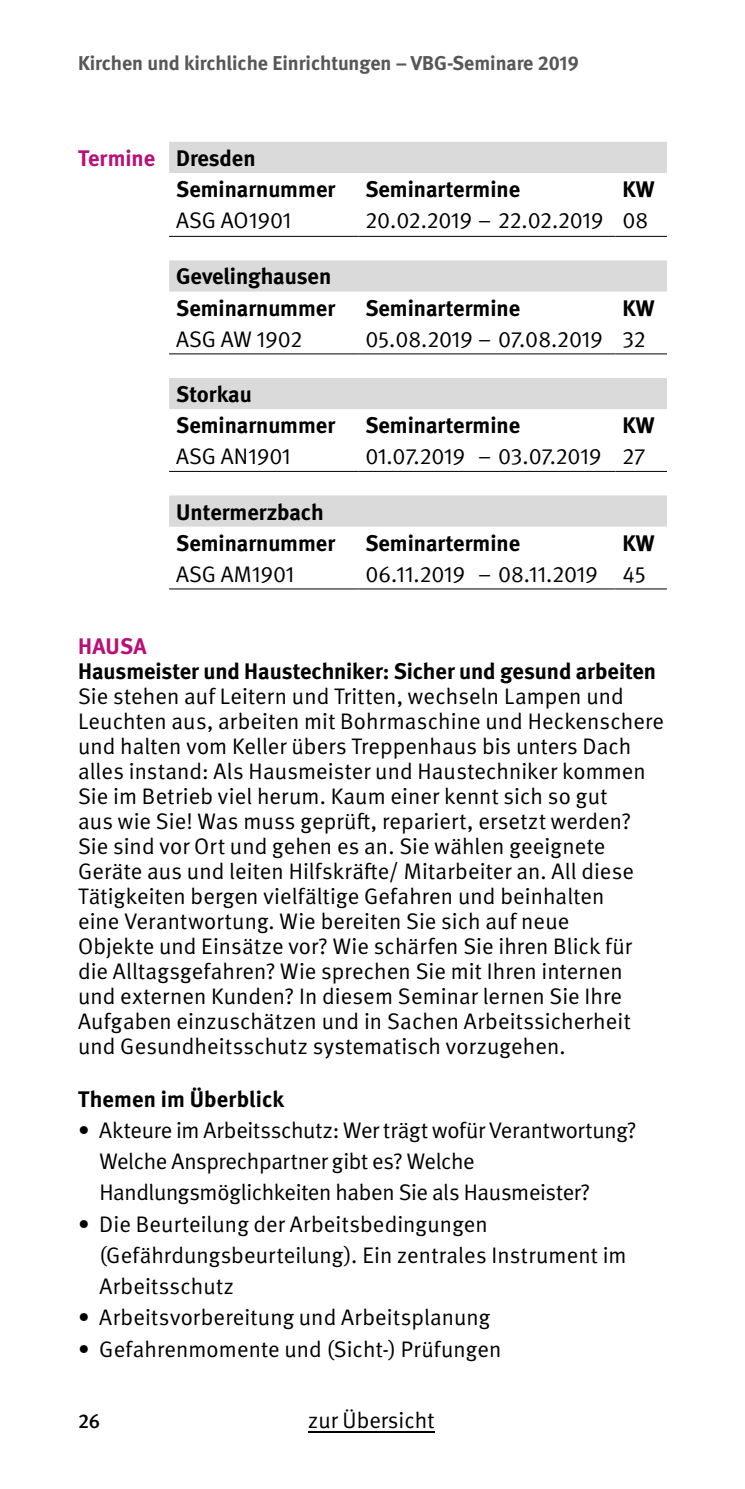
<style>
.page{position:relative;width:745px;height:1489px;background:#fff}
.page>*{position:absolute;margin:0;border:0;box-sizing:border-box;transform-origin:0 0}
.Fließtext{font:22.5px/25px "DGUV Meta";letter-spacing:.005em;color:#000}
.Fließtext-2{font:700 22.5px "DGUV Meta";color:#000}
.Fließtext-3{font:22.5px/31.2px "DGUV Meta";letter-spacing:-.015em;color:#000}
.Fließtext_Ü2{font:700 22.5px "DGUV Meta";letter-spacing:-.005em;color:#000}
.Fließtext_Ü3{font:700 22.5px "DGUV Meta";letter-spacing:.005em;color:#000}
.Fließtext_Ü2_Lila{font:700 22.5px "DGUV Meta";letter-spacing:-.005em;color:#b81178}
.Fließtext_Ü2-2{font:700 22.5px "DGUV Meta";letter-spacing:.01em;color:#b81178}
.t1{font:700 20px "DGUV Meta";color:#575756}
.t2{font:500 20px "DGUV Meta";color:#000}
</style>
<div class="page">
<div style="left:169px;top:142px;width:497px;height:31px;background:#dadada"></div>
<svg style="left:169px;top:260px;width:497px;height:266px"></svg>
<hr style="left:169px;top:236px;width:189px;height:1px;background:#000">
<hr style="left:358px;top:236px;width:257px;height:1px;background:#000">
<hr style="left:615px;top:236px;width:51px;height:1px;background:#000">
<hr style="left:169px;top:353px;width:189px;height:1px;background:#000">
<hr style="left:358px;top:353px;width:257px;height:1px;background:#000">
<hr style="left:615px;top:353px;width:51px;height:1px;background:#000">
<hr style="left:169px;top:471px;width:189px;height:1px;background:#000">
<hr style="left:358px;top:471px;width:257px;height:1px;background:#000">
<hr style="left:615px;top:471px;width:51px;height:1px;background:#000">
<hr style="left:169px;top:588px;width:189px;height:1px;background:#000">
<hr style="left:358px;top:588px;width:257px;height:1px;background:#000">
<hr style="left:615px;top:588px;width:51px;height:1px;background:#000">
<hr style="left:308px;top:1430px;width:126px;height:2px;background:#000">
<p class="t1" style="left:78px;top:52px;width:502px">Kirchen und kirchliche Einrichtungen – VBG-Seminare 2019</p>
<h2 class="Fließtext_Ü2_Lila" style="left:78px;top:145px;width:79px">Termine</h2>
<p class="Fließtext-2" style="left:176px;top:145px;width:81px">Dresden</p>
<p class="Fließtext-2" style="left:176px;top:176px;width:160px">Seminarnummer</p>
<p class="Fließtext-2" style="left:365px;top:176px;width:156px">Seminartermine</p>
<p class="Fließtext-2" style="left:622px;top:176px;width:33px">KW</p>
<p class="Fließtext" style="left:176px;top:208px;width:116px">ASG AO1901</p>
<p class="Fließtext" style="left:365px;top:208px;width:240px">20.02.2019 – 22.02.2019</p>
<p class="Fließtext" style="left:622px;top:208px;width:27px">08</p>
<p class="Fließtext-2" style="left:176px;top:263px;width:156px">Gevelinghausen</p>
<p class="Fließtext-2" style="left:176px;top:294px;width:160px">Seminarnummer</p>
<p class="Fließtext-2" style="left:365px;top:294px;width:156px">Seminartermine</p>
<p class="Fließtext-2" style="left:622px;top:294px;width:33px">KW</p>
<p class="Fließtext" style="left:176px;top:327px;width:127px">ASG AW 1902</p>
<p class="Fließtext" style="left:365px;top:327px;width:239px">05.08.2019 – 07.08.2019</p>
<p class="Fließtext" style="left:622px;top:327px;width:25px">32</p>
<p class="Fließtext-2" style="left:176px;top:381px;width:77px">Storkau</p>
<p class="Fließtext-2" style="left:176px;top:412px;width:160px">Seminarnummer</p>
<p class="Fließtext-2" style="left:365px;top:412px;width:156px">Seminartermine</p>
<p class="Fließtext-2" style="left:622px;top:412px;width:33px">KW</p>
<p class="Fließtext" style="left:176px;top:444px;width:116px">ASG AN1901</p>
<p class="Fließtext" style="left:365px;top:444px;width:237px">01.07.2019 – 03.07.2019</p>
<p class="Fließtext" style="left:622px;top:444px;width:25px">27</p>
<p class="Fließtext-2" style="left:176px;top:498px;width:149px">Untermerzbach</p>
<p class="Fließtext-2" style="left:176px;top:529px;width:160px">Seminarnummer</p>
<p class="Fließtext-2" style="left:365px;top:529px;width:156px">Seminartermine</p>
<p class="Fließtext-2" style="left:622px;top:529px;width:33px">KW</p>
<p class="Fließtext" style="left:176px;top:562px;width:119px">ASG AM1901</p>
<p class="Fließtext" style="left:365px;top:562px;width:234px">06.11.2019 – 08.11.2019</p>
<p class="Fließtext" style="left:622px;top:562px;width:25px">45</p>
<h2 class="Fließtext_Ü2-2" style="left:78px;top:633px;width:70px">HAUSA</h2>
<h2 class="Fließtext_Ü2" style="left:78px;top:658px;width:579px">Hausmeister und Haustechniker: Sicher und gesund arbeiten</h2>
<p class="Fließtext" style="left:78px;top:684px;width:587px">Sie stehen auf Leitern und Tritten, wechseln Lampen und Leuchten aus, arbeiten mit Bohrmaschine und Heckenschere und halten vom Keller übers Treppenhaus bis unters Dach alles instand: Als Hausmeister und Haustechniker kommen Sie im Betrieb viel herum. Kaum einer kennt sich so gut<br>aus wie Sie! Was muss geprüft, repariert, ersetzt werden?<br>Sie sind vor Ort und gehen es an. Sie wählen geeignete Geräte aus und leiten Hilfskräfte/ Mitarbeiter an. All diese Tätigkeiten bergen vielfältige Gefahren und beinhalten<br>eine Verantwortung. Wie bereiten Sie sich auf neue<br>Objekte und Einsätze vor? Wie schärfen Sie ihren Blick für die Alltagsgefahren? Wie sprechen Sie mit Ihren internen und externen Kunden? In diesem Seminar lernen Sie Ihre Aufgaben einzuschätzen und in Sachen Arbeitssicherheit und Gesundheitsschutz systematisch vorzugehen.</p>
<h3 class="Fließtext_Ü3" style="left:78px;top:1085px;width:207px">Themen im Überblick</h3>
<p class="Fließtext-3" style="left:99px;top:1114px;width:538px;text-indent:-21px">• Akteure im Arbeitsschutz: Wer trägt wofür Verantwortung?<br>Welche Ansprechpartner gibt es? Welche<br>Handlungsmöglichkeiten haben Sie als Hausmeister?</p>
<p class="Fließtext" style="left:99px;top:1208px;width:528px;line-height:31.2px;text-indent:-21px">• Die Beurteilung der Arbeitsbedingungen (Gefährdungsbeurteilung). Ein zentrales Instrument im<br>Arbeitsschutz</p>
<p class="Fließtext" style="left:78px;top:1305px;width:413px">• Arbeitsvorbereitung und Arbeitsplanung</p>
<p class="Fließtext" style="left:78px;top:1336px;width:424px">• Gefahrenmomente und (Sicht-) Prüfungen</p>
<p class="t2" style="left:78px;top:1409px;width:24px">26</p>
<p class="Fließtext" style="left:308px;top:1407px;width:127px">zur Übersicht</p>
</div>
